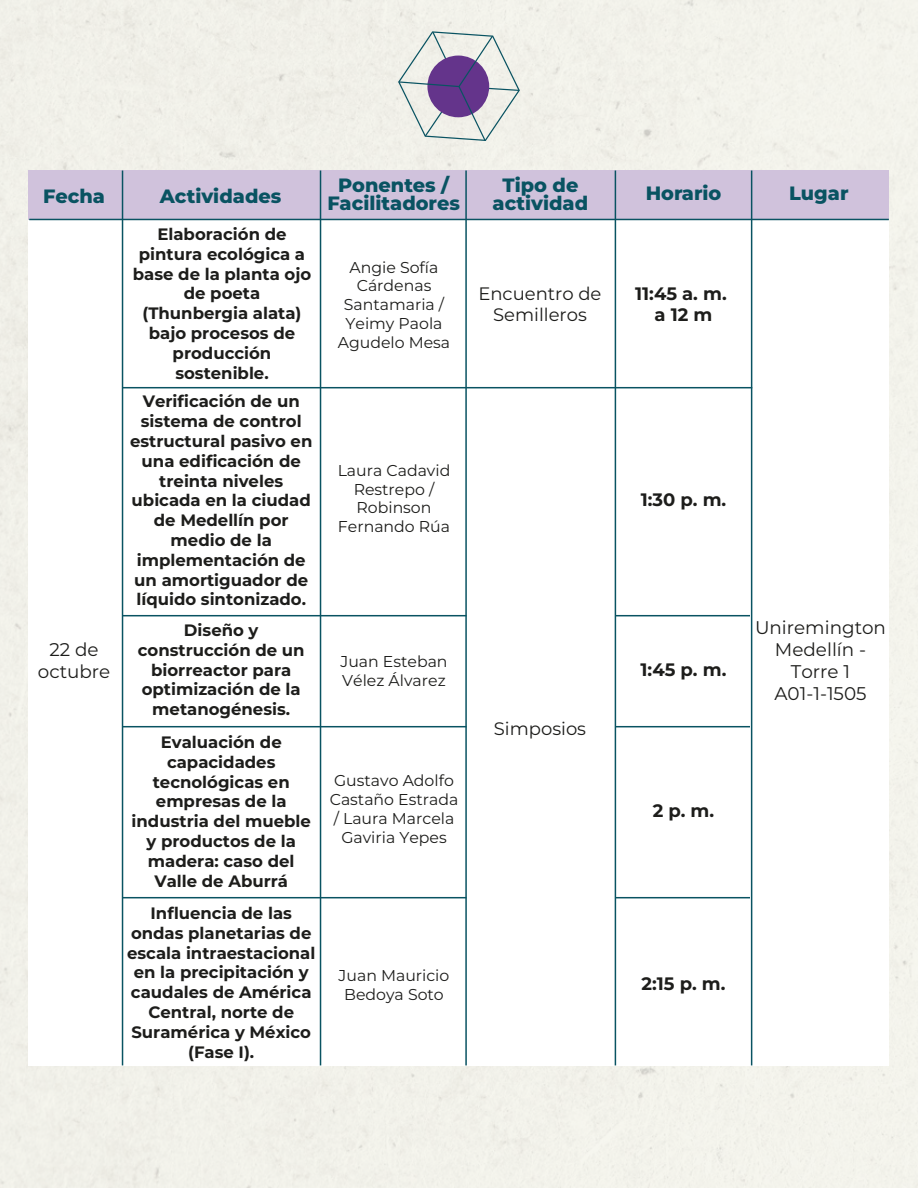
<style>
.page{position:relative;width:918px;height:1188px;background:#fff}
.page>*{position:absolute;margin:0;border:0;box-sizing:border-box;transform-origin:0 0}
.t1{font:800 19.2px/18.3px "Montserrat";color:#095362;text-align:center}
.t2{font:18.3px/22px "Montserrat";color:#1d1d1b;text-align:center}
.t3{font:700 18px/21.6px "Montserrat";color:#1d1d1b;text-align:center}
.t4{font:18px/21.6px "Montserrat";color:#1d1d1b;text-align:center}
.t5{font:700 16.5px/19.8px "Montserrat";color:#1d1d1b;text-align:center}
.t6{font:15.75px/18.9px "Montserrat";color:#1d1d1b;text-align:center}
</style>
<div class="page">
<div style="left:28px;top:170px;width:862px;height:50px;background:#d0c2dc"></div>
<hr style="left:29px;top:219px;width:860px;height:1px;background:#095362">
<hr style="left:122px;top:615px;width:344px;height:1px;background:#095362">
<hr style="left:320px;top:171px;width:1px;height:894px;background:#095362">
<hr style="left:122px;top:171px;width:1px;height:894px;background:#095362">
<hr style="left:465px;top:171px;width:2px;height:894px;background:#095362">
<hr style="left:615px;top:171px;width:1px;height:894px;background:#095362">
<hr style="left:751px;top:171px;width:1px;height:894px;background:#095362">
<hr style="left:616px;top:615px;width:134px;height:1px;background:#095362">
<hr style="left:122px;top:897px;width:344px;height:1px;background:#095362">
<hr style="left:616px;top:897px;width:134px;height:1px;background:#095362">
<hr style="left:122px;top:726px;width:344px;height:1px;background:#095362">
<hr style="left:616px;top:726px;width:134px;height:1px;background:#095362">
<hr style="left:122px;top:387px;width:630px;height:1px;background:#095362">
<svg style="left:398px;top:31px;width:122px;height:110px;background:#c5becc"></svg>
<p class="t1" style="left:43px;top:186px;width:63px">Fecha</p>
<p class="t1" style="left:160px;top:186px;width:123px">Actividades</p>
<p class="t1" style="left:327px;top:175px;width:134px">Ponentes /<br>Facilitadores</p>
<p class="t1" style="left:493px;top:175px;width:97px">Tipo de actividad</p>
<p class="t1" style="left:646px;top:183px;width:77px">Horario</p>
<p class="t1" style="left:789px;top:183px;width:61px">Lugar</p>
<p class="t2" style="left:38px;top:638px;width:74px">22 de octubre</p>
<p class="t5" style="left:133px;top:223px;width:180px">Elaboración de pintura ecológica a base de la planta ojo de poeta (Thunbergia alata) bajo procesos de producción sostenible.</p>
<p class="t5" style="left:130px;top:391px;width:184px">Verificación de un sistema de control estructural pasivo en una edificación de treinta niveles ubicada en la ciudad de Medellín por medio de la implementación de un amortiguador de líquido sintonizado.</p>
<p class="t5" style="left:138px;top:619px;width:168px">Diseño y construcción de un biorreactor para optimización de la metanogénesis.</p>
<p class="t5" style="left:132px;top:731px;width:181px">Evaluación de capacidades tecnológicas en empresas de la industria del mueble y productos de la madera: caso del<br>Valle de Aburrá</p>
<p class="t5" style="left:127px;top:902px;width:190px">Influencia de las ondas planetarias de escala intraestacional en la precipitación y caudales de América<br>Central, norte de<br>Suramérica y México (Fase I).</p>
<p class="t6" style="left:338px;top:257px;width:114px">Angie Sofía<br>Cárdenas<br>Santamaria /<br>Yeimy Paola<br>Agudelo Mesa</p>
<p class="t4" style="left:478px;top:282px;width:125px">Encuentro de<br>Semilleros</p>
<p class="t3" style="left:635px;top:282px;width:93px">11:45 a. m. a 12 m</p>
<p class="t6" style="left:338px;top:460px;width:114px">Laura Cadavid<br>Restrepo /<br>Robinson<br>Fernando Rúa</p>
<p class="t3" style="left:641px;top:488px;width:87px">1:30 p. m.</p>
<p class="t6" style="left:340px;top:652px;width:109px;text-align:left">Juan Esteban<br>Vélez Álvarez</p>
<p class="t3" style="left:641px;top:658px;width:87px">1:45 p. m.</p>
<p class="t6" style="left:330px;top:771px;width:130px">Gustavo Adolfo<br>Castaño Estrada / Laura Marcela<br>Gaviria Yepes</p>
<p class="t4" style="left:494px;top:717px;width:94px">Simposios</p>
<p class="t3" style="left:653px;top:799px;width:63px">2 p. m.</p>
<p class="t6" style="left:339px;top:966px;width:112px">Juan Mauricio<br>Bedoya Soto</p>
<p class="t3" style="left:641px;top:972px;width:86px">2:15 p. m.</p>
<p class="t2" style="left:755px;top:616px;width:132px">Uniremington<br>Medellín -<br>Torre 1<br>A01-1-1505</p>
</div>
